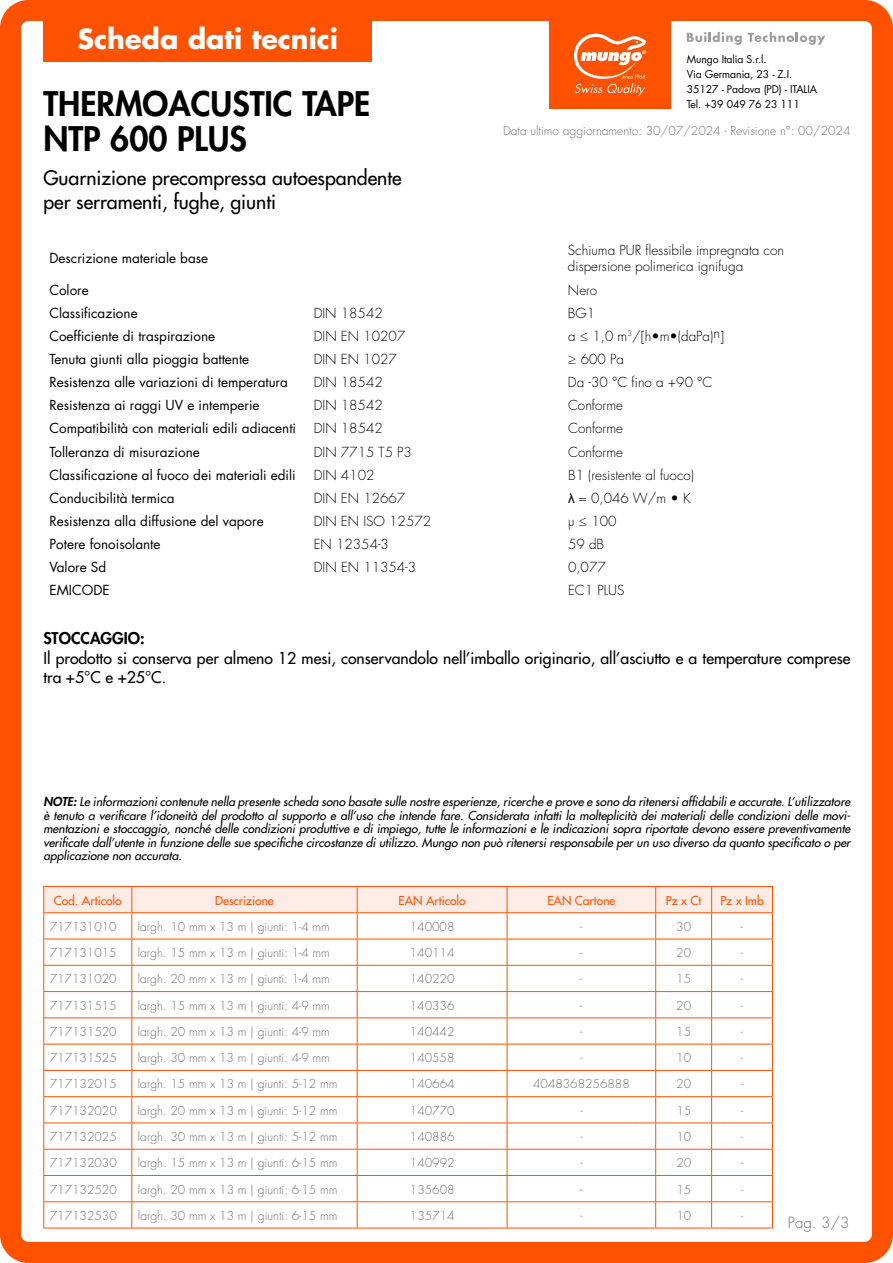
<style>
.page{position:relative;width:893px;height:1263px;background:#fff}
.page>*{position:absolute;margin:0;border:0;box-sizing:border-box;transform-origin:0 0}
.t1{font:800 33px/35.4px "Futura Std";color:#000}
.t2{font:700 27px "Futura Std";color:#fff}
.t3{font:500 19.5px/24px "Futura Std";color:#000}
.t4{font:500 15.75px/19.5px "Futura Std";color:#000}
.t5{font:800 15.75px "Futura Std";color:#000}
.t6{font:300 15px "Futura Std";color:#706f6f}
.t7{font:13.5px "Futura Std";color:#000}
.t8{font:300 13.5px/16.2px "Futura Std";color:#000}
.t9{font:300 12px "Futura Std";color:#706f6f}
.t10{font:italic 500 12px/13.5px "Futura Std";color:#000;text-align:justify}
.t11{font:500 12px "Futura Std";color:#ff5200}
.t12{font:10.5px/15px "Futura Std";letter-spacing:-.01em;color:#000}
.s1{font-family:"Arial";font-weight:400}
.s2{font-weight:800}
</style>
<div class="page">
<div style="left:0;top:0;width:893px;height:1263px;border:21px solid #ff5200;border-radius:18px"></div>
<div style="left:43px;top:0;width:329px;height:62px;background:#ff5200"></div>
<div style="left:549px;top:20px;width:122px;height:88px;background:#ff5200"></div>
<svg style="left:574px;top:34px;width:72px;height:62px"></svg>
<svg style="left:687px;top:32px;width:55px;height:13px"></svg>
<svg style="left:748px;top:32px;width:77px;height:13px"></svg>
<svg style="left:43px;top:886px;width:730px;height:342px"></svg>
<hr style="left:43px;top:1228px;width:89px;height:1px;background:#ff5200">
<hr style="left:132px;top:1228px;width:225px;height:1px;background:#ff5200">
<hr style="left:357px;top:1228px;width:150px;height:1px;background:#ff5200">
<hr style="left:507px;top:1228px;width:149px;height:1px;background:#ff5200">
<hr style="left:656px;top:1228px;width:56px;height:1px;background:#ff5200">
<hr style="left:712px;top:1228px;width:61px;height:1px;background:#ff5200">
<h2 class="t2" style="left:78px;top:21px;width:262px">Scheda dati tecnici</h2>
<h1 class="t1" style="left:43px;top:86px;width:329px">THERMOACUSTIC TAPE<br>NTP 600 PLUS</h1>
<h3 class="t3" style="left:43px;top:166px;width:360px">Guarnizione precompressa autoespandente per serramenti, fughe, giunti</h3>
<p class="t12" style="left:687px;top:52px;width:132px">Mungo Italia S.r.l.<br>Via Germania, 23 - Z.I.<br>35127 - Padova (PD) - ITALIA<br>Tel. +39 049 76 23 111</p>
<p class="t9" style="left:503px;top:123px;width:349px">Data ultimo aggiornamento: 30/07/2024 - Revisione n°: 00/2024</p>
<p class="t7" style="left:49px;top:250px;width:160px">Descrizione materiale base</p>
<p class="t8" style="left:568px;top:243px;width:218px">Schiuma PUR flessibile impregnata con dispersione polimerica ignifuga</p>
<p class="t7" style="left:49px;top:281px;width:41px">Colore</p>
<p class="t8" style="left:568px;top:282px;width:31px">Nero</p>
<p class="t7" style="left:49px;top:304px;width:90px">Classificazione</p>
<p class="t8" style="left:314px;top:305px;width:71px">DIN 18542</p>
<p class="t8" style="left:568px;top:305px;width:29px">BG1</p>
<p class="t7" style="left:49px;top:327px;width:167px">Coefficiente di traspirazione</p>
<p class="t8" style="left:314px;top:328px;width:93px">DIN EN 10207</p>
<p class="t8" style="left:568px;top:328px;width:158px">a ≤ 1,0 m<sup>3</sup>/[h•m•(daPa)n]</p>
<p class="t7" style="left:49px;top:350px;width:201px">Tenuta giunti alla pioggia battente</p>
<p class="t8" style="left:314px;top:351px;width:85px">DIN EN 1027</p>
<p class="t8" style="left:568px;top:351px;width:57px">≥ 600 Pa</p>
<p class="t7" style="left:49px;top:374px;width:240px">Resistenza alle variazioni di temperatura</p>
<p class="t8" style="left:314px;top:374px;width:71px">DIN 18542</p>
<p class="t8" style="left:568px;top:374px;width:146px">Da -30 °C fino a +90 °C</p>
<p class="t7" style="left:49px;top:397px;width:212px">Resistenza ai raggi UV e intemperie</p>
<p class="t8" style="left:314px;top:398px;width:71px">DIN 18542</p>
<p class="t8" style="left:568px;top:398px;width:57px">Conforme</p>
<p class="t7" style="left:49px;top:420px;width:248px">Compatibilità con materiali edili adiacenti</p>
<p class="t8" style="left:314px;top:421px;width:71px">DIN 18542</p>
<p class="t8" style="left:568px;top:421px;width:57px">Conforme</p>
<p class="t7" style="left:49px;top:443px;width:152px">Tolleranza di misurazione</p>
<p class="t8" style="left:314px;top:444px;width:100px">DIN 7715 T5 P3</p>
<p class="t8" style="left:568px;top:444px;width:57px">Conforme</p>
<p class="t7" style="left:49px;top:466px;width:248px">Classificazione al fuoco dei materiali edili</p>
<p class="t8" style="left:314px;top:467px;width:62px">DIN 4102</p>
<p class="t8" style="left:568px;top:467px;width:128px">B1 (resistente al fuoco)</p>
<p class="t7" style="left:49px;top:489px;width:127px">Conducibilità termica</p>
<p class="t8" style="left:314px;top:490px;width:93px">DIN EN 12667</p>
<p class="t8" style="left:568px;top:490px;width:124px"><span class="s1">λ</span> = 0,046 W/m • K</p>
<p class="t7" style="left:49px;top:512px;width:216px">Resistenza alla diffusione del vapore</p>
<p class="t8" style="left:314px;top:513px;width:119px">DIN EN ISO 12572</p>
<p class="t8" style="left:568px;top:513px;width:50px">μ ≤ 100</p>
<p class="t7" style="left:49px;top:535px;width:113px">Potere fonoisolante</p>
<p class="t8" style="left:314px;top:536px;width:77px">EN 12354-3</p>
<p class="t8" style="left:568px;top:536px;width:38px">59 dB</p>
<p class="t7" style="left:49px;top:559px;width:58px">Valore Sd</p>
<p class="t8" style="left:314px;top:560px;width:104px">DIN EN 11354-3</p>
<p class="t8" style="left:568px;top:560px;width:39px">0,077</p>
<p class="t7" style="left:50px;top:582px;width:62px">EMICODE</p>
<p class="t8" style="left:568px;top:583px;width:58px">EC1 PLUS</p>
<h3 class="t5" style="left:43px;top:629px;width:103px">STOCCAGGIO:</h3>
<h3 class="t4" style="left:43px;top:648px;width:808px">Il prodotto si conserva per almeno 12 mesi, conservandolo nell’imballo originario, all’asciutto e a temperature comprese tra +5°C e +25°C.</h3>
<p class="t10" style="left:43px;top:795px;width:809px"><span class="s2">NOTE:</span> Le informazioni contenute nella presente scheda sono basate sulle nostre esperienze, ricerche e prove e sono da ritenersi affidabili e accurate. L’utilizzatore è tenuto a verificare l’idoneità del prodotto al supporto e all’uso che intende fare. Considerata infatti la molteplicità dei materiali delle condizioni delle movi&shy;mentazioni e stoccaggio, nonché delle condizioni produttive e di impiego, tutte le informazioni e le indicazioni sopra riportate devono essere preventivamente verificate dall’utente in funzione delle sue specifiche circostanze di utilizzo. Mungo non può ritenersi responsabile per un uso diverso da quanto specificato o per applicazione non accurata.</p>
<p class="t11" style="left:54px;top:893px;width:69px">Cod. Articolo</p>
<p class="t11" style="left:215px;top:893px;width:60px">Descrizione</p>
<p class="t11" style="left:398px;top:893px;width:69px">EAN Articolo</p>
<p class="t11" style="left:547px;top:893px;width:70px">EAN Cartone</p>
<p class="t11" style="left:666px;top:893px;width:37px">Pz x Ct</p>
<p class="t11" style="left:720px;top:893px;width:45px">Pz x Imb</p>
<p class="t9" style="left:50px;top:919px;width:68px">717131010</p>
<p class="t9" style="left:138px;top:919px;width:194px">largh. 10 mm x 13 m | giunti: 1-4 mm</p>
<p class="t9" style="left:410px;top:919px;width:46px">140008</p>
<p class="t9" style="left:580px;top:919px;width:4px">-</p>
<p class="t9" style="left:676px;top:919px;width:16px">30</p>
<p class="t9" style="left:741px;top:919px;width:4px">-</p>
<p class="t9" style="left:50px;top:945px;width:68px">717131015</p>
<p class="t9" style="left:138px;top:945px;width:194px">largh. 15 mm x 13 m | giunti: 1-4 mm</p>
<p class="t9" style="left:410px;top:945px;width:46px">140114</p>
<p class="t9" style="left:580px;top:945px;width:4px">-</p>
<p class="t9" style="left:676px;top:945px;width:16px">20</p>
<p class="t9" style="left:741px;top:945px;width:4px">-</p>
<p class="t9" style="left:50px;top:972px;width:68px">717131020</p>
<p class="t9" style="left:138px;top:972px;width:194px">largh. 20 mm x 13 m | giunti: 1-4 mm</p>
<p class="t9" style="left:410px;top:972px;width:46px">140220</p>
<p class="t9" style="left:580px;top:972px;width:4px">-</p>
<p class="t9" style="left:676px;top:972px;width:16px">15</p>
<p class="t9" style="left:741px;top:972px;width:4px">-</p>
<p class="t9" style="left:50px;top:998px;width:68px">717131515</p>
<p class="t9" style="left:138px;top:998px;width:194px">largh. 15 mm x 13 m | giunti: 4-9 mm</p>
<p class="t9" style="left:410px;top:998px;width:46px">140336</p>
<p class="t9" style="left:676px;top:998px;width:16px">20</p>
<p class="t9" style="left:50px;top:1024px;width:68px">717131520</p>
<p class="t9" style="left:138px;top:1024px;width:194px">largh. 20 mm x 13 m | giunti: 4-9 mm</p>
<p class="t9" style="left:410px;top:1024px;width:46px">140442</p>
<p class="t9" style="left:580px;top:1024px;width:4px">-</p>
<p class="t9" style="left:676px;top:1024px;width:16px">15</p>
<p class="t9" style="left:741px;top:1024px;width:4px">-</p>
<p class="t9" style="left:50px;top:1050px;width:68px">717131525</p>
<p class="t9" style="left:138px;top:1050px;width:194px">largh. 30 mm x 13 m | giunti: 4-9 mm</p>
<p class="t9" style="left:410px;top:1050px;width:46px">140558</p>
<p class="t9" style="left:580px;top:1050px;width:4px">-</p>
<p class="t9" style="left:676px;top:1050px;width:16px">10</p>
<p class="t9" style="left:741px;top:1050px;width:4px">-</p>
<p class="t9" style="left:50px;top:1077px;width:68px">717132015</p>
<p class="t9" style="left:138px;top:1077px;width:201px">largh. 15 mm x 13 m | giunti: 5-12 mm</p>
<p class="t9" style="left:410px;top:1077px;width:46px">140664</p>
<p class="t9" style="left:533px;top:1077px;width:98px">4048368256888</p>
<p class="t9" style="left:676px;top:1077px;width:16px">20</p>
<p class="t9" style="left:741px;top:1077px;width:4px">-</p>
<p class="t9" style="left:50px;top:1103px;width:68px">717132020</p>
<p class="t9" style="left:138px;top:1103px;width:201px">largh. 20 mm x 13 m | giunti: 5-12 mm</p>
<p class="t9" style="left:410px;top:1103px;width:46px">140770</p>
<p class="t9" style="left:580px;top:1103px;width:4px">-</p>
<p class="t9" style="left:676px;top:1103px;width:16px">15</p>
<p class="t9" style="left:741px;top:1103px;width:4px">-</p>
<p class="t9" style="left:50px;top:1129px;width:68px">717132025</p>
<p class="t9" style="left:138px;top:1129px;width:201px">largh. 30 mm x 13 m | giunti: 5-12 mm</p>
<p class="t9" style="left:410px;top:1129px;width:46px">140886</p>
<p class="t9" style="left:580px;top:1129px;width:4px">-</p>
<p class="t9" style="left:676px;top:1129px;width:16px">10</p>
<p class="t9" style="left:741px;top:1129px;width:4px">-</p>
<p class="t9" style="left:50px;top:1155px;width:68px">717132030</p>
<p class="t9" style="left:138px;top:1155px;width:201px">largh. 15 mm x 13 m | giunti: 6-15 mm</p>
<p class="t9" style="left:410px;top:1155px;width:46px">140992</p>
<p class="t9" style="left:580px;top:1155px;width:4px">-</p>
<p class="t9" style="left:676px;top:1155px;width:16px">20</p>
<p class="t9" style="left:741px;top:1155px;width:4px">-</p>
<p class="t9" style="left:50px;top:1182px;width:68px">717132520</p>
<p class="t9" style="left:138px;top:1182px;width:201px">largh. 20 mm x 13 m | giunti: 6-15 mm</p>
<p class="t9" style="left:410px;top:1182px;width:46px">135608</p>
<p class="t9" style="left:676px;top:1182px;width:16px">15</p>
<p class="t9" style="left:50px;top:1208px;width:68px">717132530</p>
<p class="t9" style="left:138px;top:1208px;width:201px">largh. 30 mm x 13 m | giunti: 6-15 mm</p>
<p class="t9" style="left:410px;top:1208px;width:46px">135714</p>
<p class="t9" style="left:580px;top:1208px;width:4px">-</p>
<p class="t9" style="left:676px;top:1208px;width:16px">10</p>
<p class="t9" style="left:741px;top:1208px;width:4px">-</p>
<p class="t6" style="left:788px;top:1214px;width:63px">Pag. 3/3</p>
</div>
